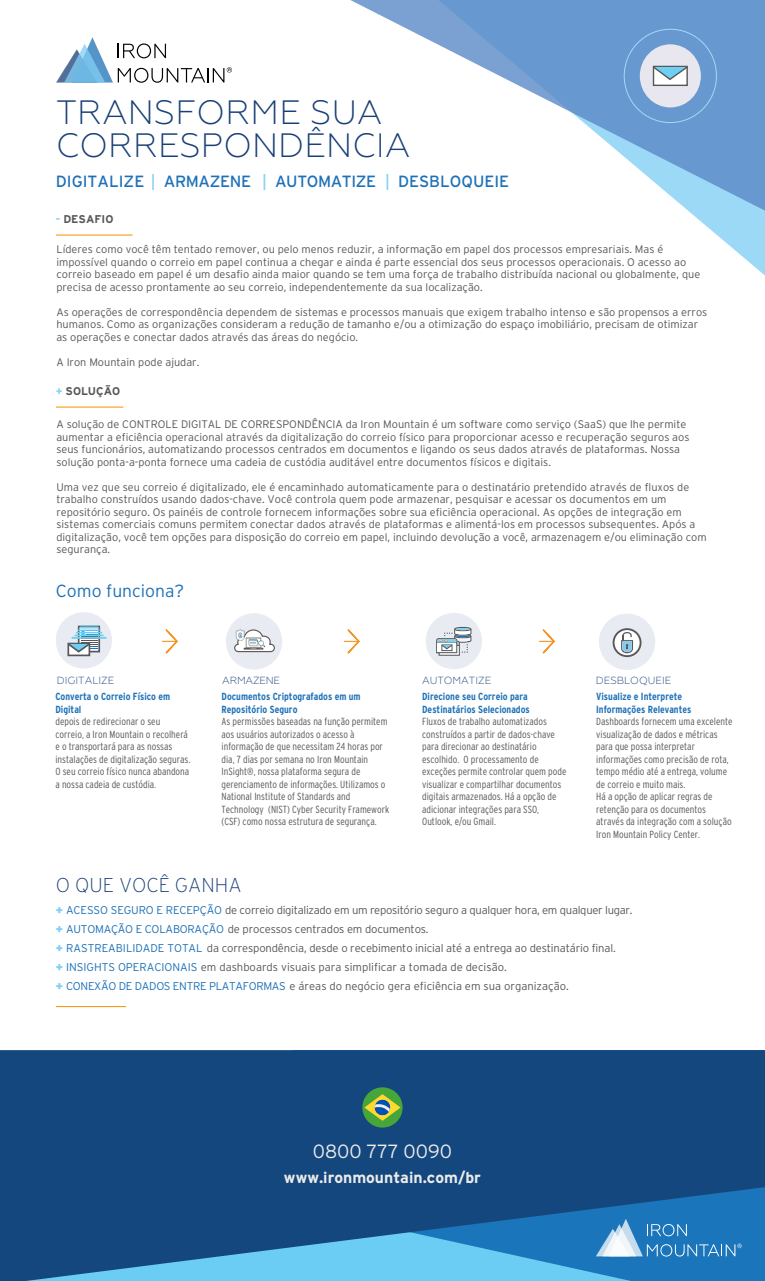
<style>
.page{position:relative;width:765px;height:1281px;background:#fff}
.page>*{position:absolute;margin:0;border:0;box-sizing:border-box;transform-origin:0 0}
.t1{font:300 33.75px/32.5px "Geometria";letter-spacing:.005em;color:#193f76}
.t2{font:200 20px "Interstate";color:#193f76}
.t3{font:300 19.12px "Interstate";color:#ebebeb}
.t4{font:300 17.5px "Interstate";color:#1d71b8}
.t5{font:16.25px "Interstate";color:#1d71b8}
.t6{font:700 15.75px "Interstate";color:#ebebeb}
.t7{font:300 11.25px/18.9px "Interstate";letter-spacing:-.015em;color:#575756}
.t8{font:700 11.25px "Interstate";letter-spacing:-.005em;color:#575756}
.t9{font:300 11px/12.5px "Interstate";color:#575756}
.t10{font:300 10.25px/12.5px "Interstate Condensed";color:#575756}
.t11{font:700 10.25px/12.5px "Interstate Condensed";color:#1d71b8}
.t12{font:300 10.25px "Geometria";color:#193f76}
.t13{font:300 10.25px "Geometria";letter-spacing:-.02em;color:#193f76}
.s1{color:#83d0f5}
.s2{font-weight:900;color:#83d0f5}
.s3{color:#1d71b8}
</style>
<div class="page">
<hr style="left:56px;top:234px;width:77px;height:1px;background:#f39200">
<hr style="left:56px;top:406px;width:67px;height:1px;background:#f39200">
<svg style="left:694px;top:216px;width:71px;height:60px"></svg>
<svg style="left:350px;top:0;width:415px;height:216px"></svg>
<hr style="left:56px;top:1006px;width:70px;height:1px;background:#f39200">
<svg style="left:56px;top:37px;width:176px;height:46px"></svg>
<svg style="left:344px;top:629px;width:16px;height:25px"></svg>
<svg style="left:162px;top:629px;width:16px;height:25px"></svg>
<svg style="left:539px;top:629px;width:16px;height:25px"></svg>
<div style="left:599px;top:613px;width:56px;height:57px;background:#e8ebf2;border-radius:50%"></div>
<svg style="left:614px;top:629px;width:27px;height:27px"></svg>
<div style="left:613px;top:628px;width:29px;height:29px;border:2px solid #595959;border-radius:50%"></div>
<svg style="left:621px;top:632px;width:12px;height:21px"></svg>
<div style="left:226px;top:613px;width:56px;height:56px;background:#e8ebf2;border-radius:50%"></div>
<svg style="left:234px;top:629px;width:41px;height:24px"></svg>
<div style="left:56px;top:613px;width:56px;height:55px;background:#e8ebf2;border-radius:50%"></div>
<svg style="left:67px;top:654px;width:23px;height:2px"></svg>
<svg style="left:67px;top:625px;width:35px;height:29px"></svg>
<hr style="left:74px;top:634px;width:30px;height:2px;background:#6ecff5">
<hr style="left:72px;top:637px;width:35px;height:2px;background:#6ecff5">
<div style="left:426px;top:613px;width:56px;height:56px;background:#e8ebf2;border-radius:50%"></div>
<svg style="left:436px;top:627px;width:35px;height:29px"></svg>
<div style="left:640px;top:44px;width:61px;height:63px;background:#e8e7f0;border-radius:50%"></div>
<div style="left:653px;top:66px;width:35px;height:20px;background:#fff;border:1px solid #575757"></div>
<svg style="left:652px;top:65px;width:36px;height:16px"></svg>
<svg style="left:0;top:1050px;width:765px;height:231px;background:#1c568c"></svg>
<svg style="left:362px;top:1087px;width:41px;height:40px;background:#5a9355"></svg>
<svg style="left:596px;top:1218px;width:146px;height:38px;background:#4991c8"></svg>
<h1 class="t1" style="left:56px;top:96px;width:356px">TRANSFORME SUA<br>CORRESPONDÊNCIA</h1>
<h3 class="t5" style="left:56px;top:172px;width:455px">DIGITALIZE <span class="s1">|</span> ARMAZENE <span class="s1">|</span> AUTOMATIZE <span class="s1">|</span> DESBLOQUEIE</h3>
<p class="t8" style="left:56px;top:213px;width:59px"><span class="s1">-</span> DESAFIO</p>
<p class="t9" style="left:56px;top:243px;width:645px">Líderes como você têm tentado remover, ou pelo menos reduzir, a informação em papel dos processos empresariais. Mas é impossível quando o correio em papel continua a chegar e ainda é parte essencial dos seus processos operacionais. O acesso ao correio baseado em papel é um desafio ainda maior quando se tem uma força de trabalho distribuída nacional ou globalmente, que precisa de acesso prontamente ao seu correio, independentemente da sua localização.</p>
<p class="t9" style="left:56px;top:306px;width:652px">As operações de correspondência dependem de sistemas e processos manuais que exigem trabalho intenso e são propensos a erros humanos. Como as organizações consideram a redução de tamanho e/ou a otimização do espaço imobiliário, precisam de otimizar as operações e conectar dados através das áreas do negócio.</p>
<p class="t9" style="left:56px;top:356px;width:144px">A Iron Mountain pode ajudar.</p>
<p class="t8" style="left:56px;top:385px;width:66px"><span class="s1">+</span> SOLUÇÃO</p>
<p class="t9" style="left:56px;top:418px;width:635px">A solução de CONTROLE DIGITAL DE CORRESPONDÊNCIA da Iron Mountain é um software como serviço (SaaS) que lhe permite aumentar a eficiência operacional através da digitalização do correio físico para proporcionar acesso e recuperação seguros aos seus funcionários, automatizando processos centrados em documentos e ligando os seus dados através de plataformas. Nossa solução ponta-a-ponta fornece uma cadeia de custódia auditável entre documentos físicos e digitais.</p>
<p class="t9" style="left:56px;top:480px;width:652px">Uma vez que seu correio é digitalizado, ele é encaminhado automaticamente para o destinatário pretendido através de fluxos de trabalho construídos usando dados-chave. Você controla quem pode armazenar, pesquisar e acessar os documentos em um repositório seguro. Os painéis de controle fornecem informações sobre sua eficiência operacional. As opções de integração em sistemas comerciais comuns permitem conectar dados através de plataformas e alimentá-los em processos subsequentes. Após a digitalização, você tem opções para disposição do correio em papel, incluindo devolução a você, armazenagem e/ou eliminação com segurança.</p>
<h3 class="t4" style="left:56px;top:581px;width:130px">Como funciona?</h3>
<p class="t12" style="left:57px;top:675px;width:59px">DIGITALIZE</p>
<p class="t13" style="left:222px;top:675px;width:59px">ARMAZENE</p>
<p class="t12" style="left:422px;top:675px;width:71px">AUTOMATIZE</p>
<p class="t12" style="left:596px;top:675px;width:77px">DESBLOQUEIE</p>
<p class="t11" style="left:55px;top:690px;width:116px">Converta o Correio Físico em<br>Digital</p>
<p class="t10" style="left:55px;top:715px;width:136px">depois de redirecionar o seu correio, a Iron Mountain o recolherá e o transportará para as nossas instalações de digitalização seguras.<br>O seu correio físico nunca abandona a nossa cadeia de custódia.</p>
<p class="t11" style="left:222px;top:690px;width:141px">Documentos Criptografados em um<br>Repositório Seguro</p>
<p class="t10" style="left:222px;top:715px;width:169px">As permissões baseadas na função permitem aos usuários autorizados o acesso à informação de que necessitam 24 horas por dia, 7 dias por semana no Iron Mountain InSight®, nossa plataforma segura de gerenciamento de informações. Utilizamos o National Institute of Standards and Technology (NIST) Cyber Security Framework (CSF) como nossa estrutura de segurança.</p>
<p class="t11" style="left:422px;top:690px;width:109px">Direcione seu Correio para<br>Destinatários Selecionados</p>
<p class="t10" style="left:422px;top:715px;width:146px">Fluxos de trabalho automatizados construídos a partir de dados-chave para direcionar ao destinatário escolhido. O processamento de exceções permite controlar quem pode visualizar e compartilhar documentos digitais armazenados. Há a opção de adicionar integrações para SSO, Outlook, e/ou Gmail.</p>
<p class="t11" style="left:596px;top:690px;width:97px">Visualize e Interprete<br>Informações Relevantes</p>
<p class="t10" style="left:596px;top:715px;width:138px">Dashboards fornecem uma excelente visualização de dados e métricas para que possa interpretar informações como precisão de rota, tempo médio até a entrega, volume de correio e muito mais.<br>Há a opção de aplicar regras de retenção para os documentos através da integração com a solução<br>Iron Mountain Policy Center.</p>
<h2 class="t2" style="left:56px;top:874px;width:187px">O QUE VOCÊ GANHA</h2>
<p class="t7" style="left:56px;top:900px;width:578px"><span class="s2">+</span> <span class="s3">ACESSO SEGURO E RECEPÇÃO</span> de correio digitalizado em um repositório seguro a qualquer hora, em qualquer lugar. <span class="s2">+</span> <span class="s3">AUTOMAÇÃO E COLABORAÇÃO</span> de processos centrados em documentos.<br><span class="s2">+</span> <span class="s3">RASTREABILIDADE TOTAL</span> da correspondência, desde o recebimento inicial até a entrega ao destinatário final.<br><span class="s2">+</span> <span class="s3">INSIGHTS OPERACIONAIS</span> em dashboards visuais para simplificar a tomada de decisão.<br><span class="s2">+</span> <span class="s3">CONEXÃO DE DADOS ENTRE PLATAFORMAS</span> e áreas do negócio gera eficiência em sua organização.</p>
<h3 class="t3" style="left:313px;top:1140px;width:141px">0800 777 0090</h3>
<h3 class="t6" style="left:284px;top:1169px;width:199px">www.ironmountain.com/br</h3>
</div>
